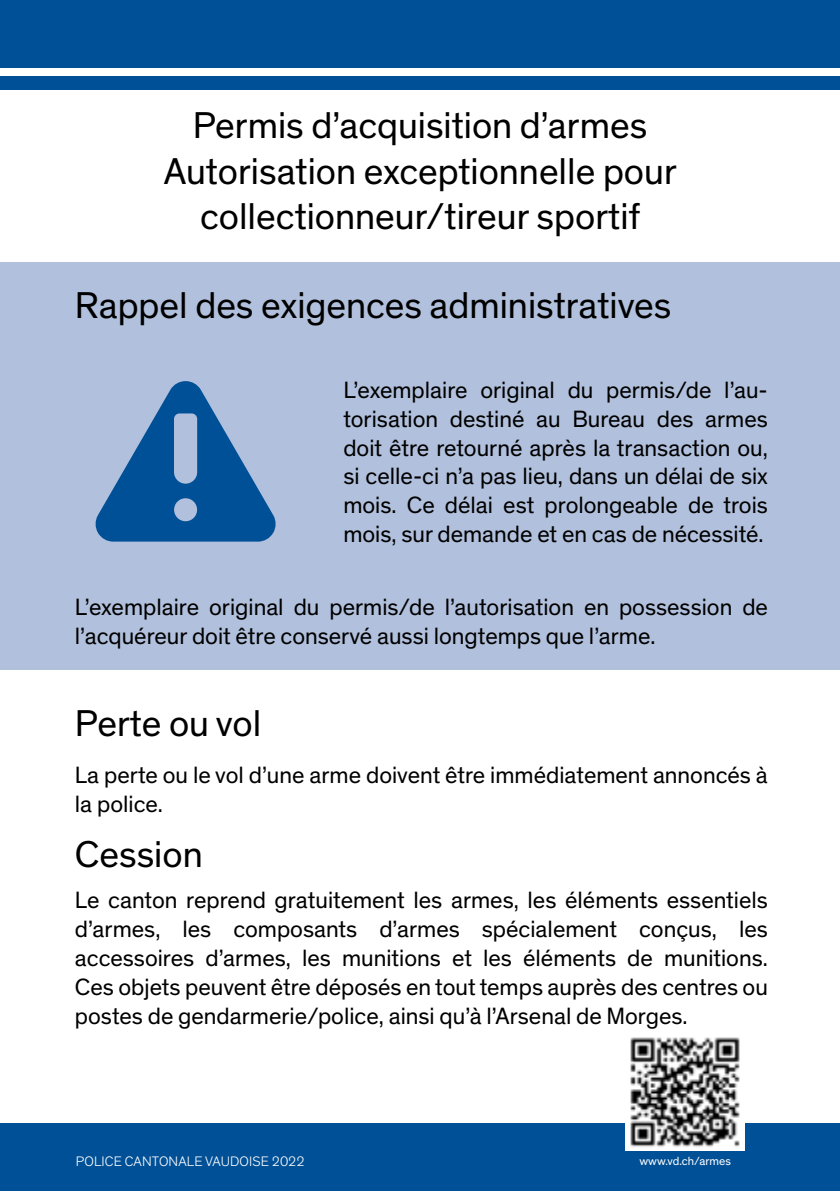
<style>
.page{position:relative;width:840px;height:1191px;background:#fff}
.page>*{position:absolute;margin:0;border:0;box-sizing:border-box;transform-origin:0 0}
.t1{font:38px/45.6px "Theinhardt";color:#000;text-align:center}
.t2{font:24px/28.8px "Theinhardt";color:#000;text-align:justify}
.t3{font:300 14px "Theinhardt";letter-spacing:.01em;color:#fff}
.t4{font:12px "Theinhardt";color:#fff}
</style>
<div class="page">
<div style="left:0;top:262px;width:839px;height:407px;background:#b1c0dc"></div>
<div style="left:0;top:1123px;width:839px;height:68px;background:#005097"></div>
<svg style="left:95px;top:381px;width:181px;height:160px"></svg>
<div style="left:0;top:0;width:839px;height:68px;background:#005097"></div>
<div style="left:0;top:76px;width:839px;height:13px;background:#005097"></div>
<img style="left:625px;top:1037px;width:119px;height:113px">
<h1 class="t1" style="left:164px;top:104px;width:514px">Permis d’acquisition d’armes<br>Autorisation exceptionnelle pour collectionneur/tireur sportif</h1>
<h1 class="t1" style="left:75px;top:284px;width:597px">Rappel des exigences administratives</h1>
<p class="t2" style="left:343px;top:376px;width:426px">L’exemplaire original du permis/de l’au&shy;torisation destiné au Bureau des armes doit être retourné après la transaction ou, si celle-ci n’a pas lieu, dans un délai de six mois. Ce délai est prolongeable de trois mois, sur demande et en cas de nécessité.</p>
<p class="t2" style="left:75px;top:593px;width:694px">L’exemplaire original du permis/de l’autorisation en possession de l’acquéreur doit être conservé aussi longtemps que l’arme.</p>
<h1 class="t1" style="left:75px;top:702px;width:188px">Perte ou vol</h1>
<p class="t2" style="left:75px;top:761px;width:694px">La perte ou le vol d’une arme doivent être immédiatement annoncés à la police.</p>
<h1 class="t1" style="left:75px;top:832px;width:129px">Cession</h1>
<p class="t2" style="left:75px;top:886px;width:694px">Le canton reprend gratuitement les armes, les éléments essentiels d’armes, les composants d’armes spécialement conçus, les accessoires d’armes, les munitions et les éléments de munitions.<br>Ces objets peuvent être déposés en tout temps auprès des centres ou postes de gendarmerie/police, ainsi qu’à l’Arsenal de Morges.</p>
<p class="t3" style="left:76px;top:1152px;width:230px">POLICE CANTONALE VAUDOISE 2022</p>
<p class="t4" style="left:639px;top:1154px;width:93px">www.vd.ch/armes</p>
</div>
